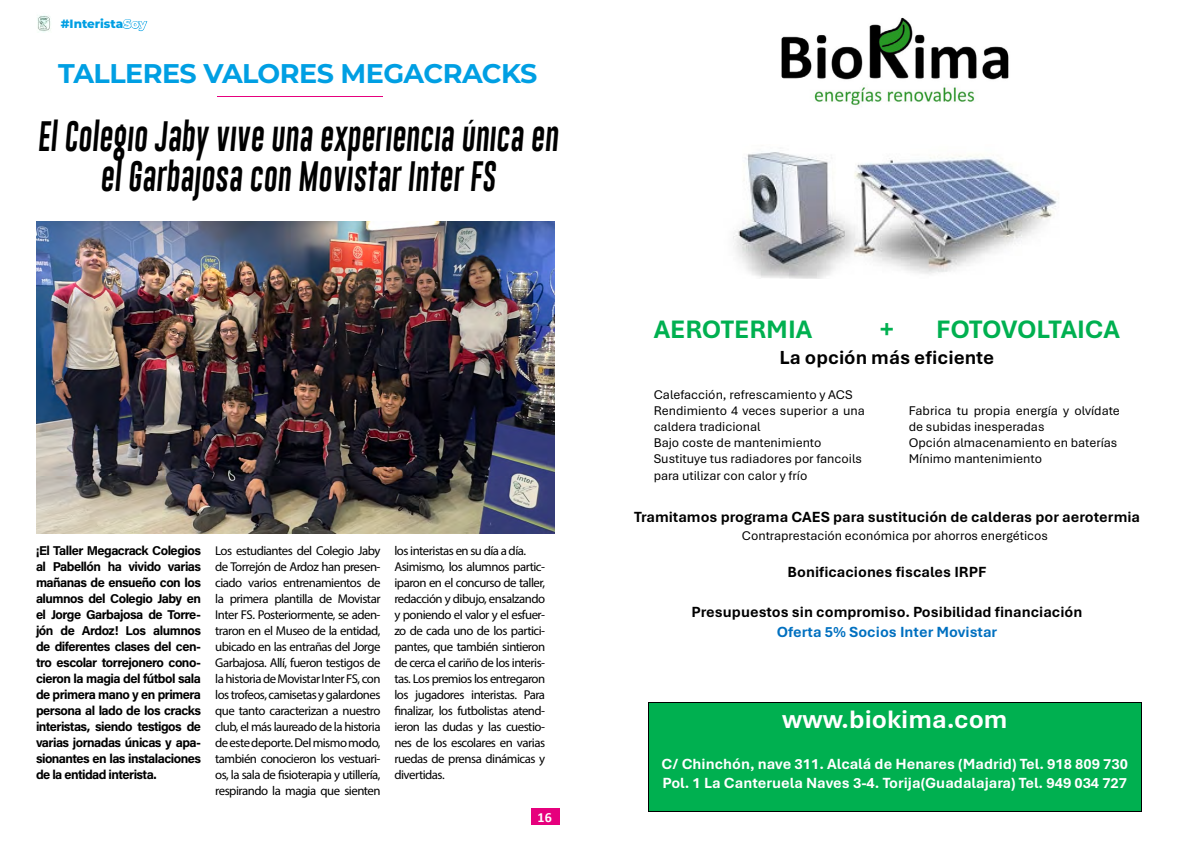
<style>
.page{position:relative;width:1191px;height:842px;background:#fff}
.page>*{position:absolute;margin:0;border:0;box-sizing:border-box;transform-origin:0 0}
.t1{font:31px/40px "Gobold Lowplus";color:#000;text-align:center;scale:.87 1}
.t2{font:700 27px "Montserrat";letter-spacing:-.02em;color:#009fe3}
.t3{font:700 26.5px "Aptos";letter-spacing:-.005em;color:#00b050}
.t4{font:700 26.5px "Aptos";color:#fff}
.t5{font:700 19.9px "Aptos";color:#000}
.t6{font:700 15.5px "Aptos";color:#000}
.t7{font:700 15.5px/18.9px "Aptos";color:#fff}
.t8{font:700 15.5px "Aptos";color:#0070c0}
.t9{font:700 14px "Calibri";color:#fff}
.t10{font:13.3px/16.2px "Aptos";color:#000}
.t11{font:12.8px/16px "Myriad Pro";letter-spacing:-.04em;color:#000;text-align:justify}
.t12{font:700 12.8px/16px "Acumin Pro";letter-spacing:-.045em;color:#000;text-align:justify}
.t13{font:800 12px "Montserrat";color:#009fe3}
</style>
<div class="page">
<div style="left:648px;top:703px;width:493px;height:108px;background:#00b050"></div>
<hr style="left:648px;top:702px;width:493px;height:1px;background:#000">
<hr style="left:648px;top:703px;width:1px;height:108px;background:#000">
<hr style="left:648px;top:811px;width:493px;height:1px;background:#000">
<hr style="left:1141px;top:703px;width:1px;height:108px;background:#000">
<img style="left:781px;top:17px;width:228px;height:89px">
<img style="left:733px;top:152px;width:326px;height:127px">
<img style="left:37px;top:15px;width:14px;height:17px">
<div style="left:531px;top:809px;width:28px;height:16px;background:#e6007d"></div>
<img style="left:36px;top:221px;width:518px;height:313px">
<hr style="left:217px;top:96px;width:165px;height:1px;background:#e6007d">
<p class="t13" style="left:61px;top:15px;width:87px">#InteristaSoy</p>
<h2 class="t2" style="left:58px;top:54px;width:481px">TALLERES VALORES MEGACRACKS</h2>
<h1 class="t1" style="left:38px;top:118px;width:604px">El Colegio Jaby vive una experiencia única en el Garbajosa con Movistar Inter FS</h1>
<p class="t12" style="left:36px;top:542px;width:167px">¡El Taller Megacrack Colegios al Pabellón ha vivido varias mañanas de ensueño con los alumnos del Colegio Jaby en el Jorge Garbajosa de Torre&shy;jón de Ardoz! Los alumnos de diferentes clases del cen&shy;tro escolar torrejonero cono&shy;cieron la magia del fútbol sala de primera mano y en primera persona al lado de los cracks interistas, siendo testigos de varias jornadas únicas y apa&shy;sionantes en las instalaciones de la entidad interista.</p>
<p class="t11" style="left:215px;top:543px;width:167px">Los estudiantes del Colegio Jaby de Torrejón de Ardoz han presen&shy;ciado varios entrenamientos de la primera plantilla de Movistar Inter FS. Posteriormente, se aden&shy;traron en el Museo de la entidad, ubicado en las entrañas del Jorge Garbajosa. Allí, fueron testigos de la historia de Movistar Inter FS, con los trofeos, camisetas y galardones que tanto caracterizan a nuestro club, el más laureado de la historia de este deporte. Del mismo modo, también conocieron los vestuari&shy;os, la sala de fisioterapia y utillería, respirando la magia que sienten</p>
<p class="t11" style="left:394px;top:543px;width:152px;text-align:left">los interistas en su día a día.<br>Asimismo, los alumnos partic&shy;iparon en el concurso de taller, redacción y dibujo, ensalzando y poniendo el valor y el esfuer&shy;zo de cada uno de los partici&shy;pantes, que también sintieron de cerca el cariño de los interis&shy;tas. Los premios los entregaron los jugadores interistas. Para finalizar, los futbolistas atend&shy;ieron las dudas y las cuestio&shy;nes de los escolares en varias ruedas de prensa dinámicas y divertidas.</p>
<p class="t9" style="left:537px;top:807px;width:16px">16</p>
<h3 class="t3" style="left:653px;top:311px;width:160px">AEROTERMIA</h3>
<h3 class="t3" style="left:879px;top:311px;width:16px">+</h3>
<h3 class="t3" style="left:936px;top:311px;width:185px">FOTOVOLTAICA</h3>
<h3 class="t5" style="left:779px;top:344px;width:216px">La opción más eficiente</h3>
<p class="t10" style="left:653px;top:386px;width:213px">Calefacción, refrescamiento y ACS<br>Rendimiento 4 veces superior a una caldera tradicional<br>Bajo coste de mantenimiento<br>Sustituye tus radiadores por fancoils para utilizar con calor y frío</p>
<p class="t10" style="left:908px;top:402px;width:213px">Fabrica tu propia energía y olvídate de subidas inesperadas<br>Opción almacenamiento en baterías<br>Mínimo mantenimiento</p>
<p class="t6" style="left:634px;top:507px;width:507px">Tramitamos programa CAES para sustitución de calderas por aerotermia</p>
<p class="t10" style="left:742px;top:527px;width:307px">Contraprestación económica por ahorros energéticos</p>
<p class="t6" style="left:787px;top:561px;width:200px">Bonificaciones fiscales IRPF</p>
<p class="t6" style="left:691px;top:601px;width:392px">Presupuestos sin compromiso. Posibilidad financiación</p>
<p class="t8" style="left:776px;top:621px;width:222px">Oferta 5% Socios Inter Movistar</p>
<h3 class="t4" style="left:782px;top:701px;width:227px">www.biokima.com</h3>
<p class="t7" style="left:661px;top:753px;width:468px">C/ Chinchón, nave 311. Alcalá de Henares (Madrid) Tel. 918 809 730<br>Pol. 1 La Canteruela Naves 3-4. Torija(Guadalajara) Tel. 949 034 727</p>
</div>
